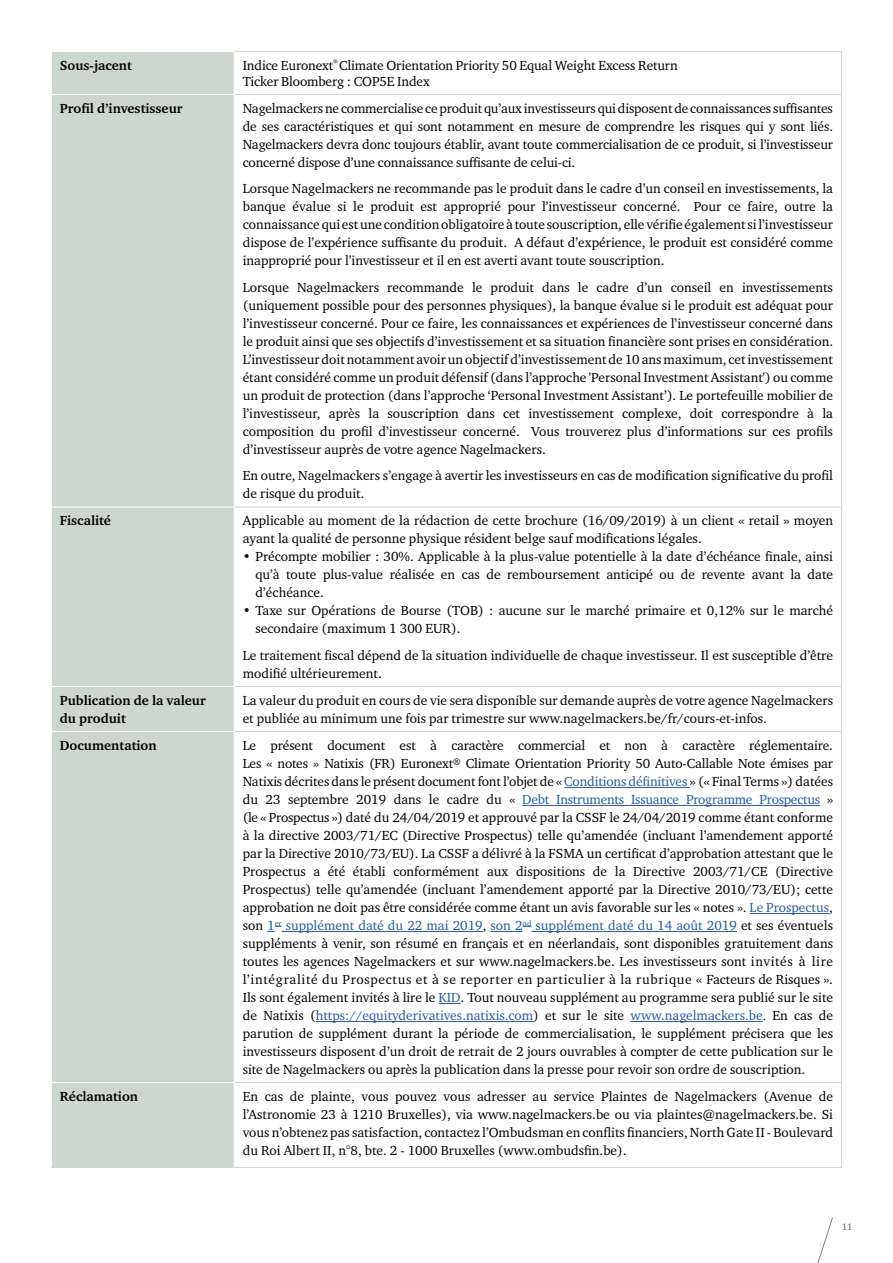
<style>
.page{position:relative;width:893px;height:1263px;background:#fff}
.page>*{position:absolute;margin:0;border:0;box-sizing:border-box;transform-origin:0 0}
.t1{font:13.5px/18px "Charter ITC Std";color:#000}
.t2{font:700 13.5px/18px "Charter ITC Std";color:#000}
.t3{font:12px "Georgia";color:#79837c}
.s1{color:#275b9b}
.s2{font-size:12px}
</style>
<div class="page">
<svg style="left:817px;top:1217px;width:16px;height:46px"></svg>
<div style="left:52px;top:52px;width:182px;height:1115px;background:#ccd8ce"></div>
<hr style="left:841px;top:52px;width:1px;height:42px;background:#ccd8ce">
<hr style="left:841px;top:95px;width:1px;height:412px;background:#ccd8ce">
<hr style="left:841px;top:507px;width:1px;height:179px;background:#ccd8ce">
<hr style="left:841px;top:687px;width:1px;height:44px;background:#ccd8ce">
<hr style="left:841px;top:732px;width:1px;height:350px;background:#ccd8ce">
<hr style="left:841px;top:1083px;width:1px;height:84px;background:#ccd8ce">
<hr style="left:235px;top:51px;width:607px;height:1px;background:#ccd8ce">
<hr style="left:235px;top:94px;width:607px;height:1px;background:#ccd8ce">
<hr style="left:235px;top:507px;width:607px;height:1px;background:#ccd8ce">
<hr style="left:235px;top:686px;width:607px;height:1px;background:#ccd8ce">
<hr style="left:235px;top:731px;width:607px;height:1px;background:#ccd8ce">
<hr style="left:235px;top:1082px;width:607px;height:1px;background:#ccd8ce">
<hr style="left:234px;top:1167px;width:608px;height:1px;background:#ccd8ce">
<hr style="left:51px;top:731px;width:184px;height:1px;background:#fff">
<hr style="left:51px;top:1082px;width:184px;height:1px;background:#fff">
<hr style="left:51px;top:94px;width:184px;height:1px;background:#fff">
<hr style="left:51px;top:507px;width:184px;height:1px;background:#fff">
<hr style="left:51px;top:686px;width:184px;height:1px;background:#fff">
<hr style="left:51px;top:1167px;width:183px;height:1px;background:#ccd8ce">
<hr style="left:564px;top:787px;width:126px;height:1px;background:#275b9b">
<hr style="left:522px;top:805px;width:298px;height:1px;background:#275b9b">
<hr style="left:750px;top:913px;width:79px;height:1px;background:#275b9b">
<svg style="left:267px;top:926px;width:15px;height:6px"></svg>
<hr style="left:282px;top:931px;width:201px;height:1px;background:#275b9b">
<hr style="left:491px;top:931px;width:32px;height:1px;background:#275b9b">
<hr style="left:531px;top:931px;width:206px;height:1px;background:#275b9b">
<svg style="left:439px;top:1003px;width:22px;height:1px"></svg>
<hr style="left:316px;top:1021px;width:217px;height:1px;background:#275b9b">
<hr style="left:631px;top:1021px;width:132px;height:1px;background:#275b9b">
<p class="t2" style="left:60px;top:56px;width:73px">Sous-jacent</p>
<p class="t1" style="left:243px;top:57px;width:437px;line-height:16.2px">Indice Euronext<sup>®</sup> Climate Orientation Priority 50 Equal Weight Excess Return<br>Ticker Bloomberg : COP5E Index</p>
<p class="t2" style="left:60px;top:99px;width:124px">Profil d’investisseur</p>
<p class="t1" style="left:243px;top:99px;width:592px;text-align:justify">Nagelmackers ne commercialise ce produit qu’aux investisseurs qui disposent de connaissances suffisantes de ses caractéristiques et qui sont notamment en mesure de comprendre les risques qui y sont liés.<br>Nagelmackers devra donc toujours établir, avant toute commercialisation de ce produit, si l’investisseur concerné dispose d’une connaissance suffisante de celui-ci.</p>
<p class="t1" style="left:243px;top:180px;width:592px;text-align:justify">Lorsque Nagelmackers ne recommande pas le produit dans le cadre d’un conseil en investissements, la banque évalue si le produit est approprié pour l’investisseur concerné. Pour ce faire, outre la connaissance qui est une condition obligatoire à toute souscription, elle vérifie également si l’investisseur dispose de l’expérience suffisante du produit. A défaut d’expérience, le produit est considéré comme inapproprié pour l’investisseur et il en est averti avant toute souscription.</p>
<p class="t1" style="left:243px;top:278px;width:592px;text-align:justify">Lorsque Nagelmackers recommande le produit dans le cadre d’un conseil en investissements (uniquement possible pour des personnes physiques), la banque évalue si le produit est adéquat pour l’investisseur concerné. Pour ce faire, les connaissances et expériences de l’investisseur concerné dans le produit ainsi que ses objectifs d’investissement et sa situation financière sont prises en considération.<br>L’investisseur doit notamment avoir un objectif d’investissement de 10 ans maximum, cet investissement étant considéré comme un produit défensif (dans l’approche 'Personal Investment Assistant') ou comme un produit de protection (dans l’approche ‘Personal Investment Assistant’). Le portefeuille mobilier de l’investisseur, après la souscription dans cet investissement complexe, doit correspondre à la composition du profil d’investisseur concerné. Vous trouverez plus d’informations sur ces profils d’investisseur auprès de votre agence Nagelmackers.</p>
<p class="t1" style="left:243px;top:467px;width:592px">En outre, Nagelmackers s’engage à avertir les investisseurs en cas de modification significative du profil de risque du produit.</p>
<p class="t2" style="left:60px;top:512px;width:53px">Fiscalité</p>
<p class="t1" style="left:243px;top:512px;width:592px">Applicable au moment de la rédaction de cette brochure (16/09/2019) à un client « retail » moyen ayant la qualité de personne physique résident belge sauf modifications légales.</p>
<p class="t1" style="left:255px;top:548px;width:579px;text-align:justify;text-indent:-13px">• Précompte mobilier : 30%. Applicable à la plus-value potentielle à la date d’échéance finale, ainsi qu’à toute plus-value réalisée en cas de remboursement anticipé ou de revente avant la date d’échéance.</p>
<p class="t1" style="left:255px;top:602px;width:579px;text-indent:-13px">• Taxe sur Opérations de Bourse (TOB) : aucune sur le marché primaire et 0,12% sur le marché secondaire (maximum 1 300 EUR).</p>
<p class="t1" style="left:243px;top:646px;width:592px">Le traitement fiscal dépend de la situation individuelle de chaque investisseur. Il est susceptible d’être modifié ultérieurement.</p>
<p class="t2" style="left:60px;top:691px;width:147px">Publication de la valeur du produit</p>
<p class="t1" style="left:243px;top:691px;width:592px">La valeur du produit en cours de vie sera disponible sur demande auprès de votre agence Nagelmackers et publiée au minimum une fois par trimestre sur www.nagelmackers.be/fr/cours-et-infos.</p>
<p class="t2" style="left:60px;top:736px;width:98px">Documentation</p>
<p class="t1" style="left:243px;top:736px;width:592px;text-align:justify">Le présent document est à caractère commercial et non à caractère réglementaire.<br>Les « notes » Natixis (FR) Euronext® Climate Orientation Priority 50 Auto-Callable Note émises par Natixis décrites dans le présent document font l’objet de « <span class="s1">Conditions définitives</span> » (« Final Terms ») datées du 23 septembre 2019 dans le cadre du « <span class="s1">Debt Instruments Issuance Programme Prospectus</span> » (le « Prospectus ») daté du 24/04/2019 et approuvé par la CSSF le 24/04/2019 comme étant conforme à la directive 2003/71/EC (Directive Prospectus) telle qu’amendée (incluant l’amendement apporté par la Directive 2010/73/EU). La CSSF a délivré à la FSMA un certificat d’approbation attestant que le Prospectus a été établi conformément aux dispositions de la Directive 2003/71/CE (Directive Prospectus) telle qu’amendée (incluant l’amendement apporté par la Directive 2010/73/EU); cette approbation ne doit pas être considérée comme étant un avis favorable sur les « notes ». <span class="s1">Le Prospectus</span>, son <span class="s1">1</span><sup>er</sup> <span class="s1">supplément daté du 22 mai 2019</span>, <span class="s1">son 2</span><sup>nd</sup> <span class="s1">supplément daté du 14 août 2019</span> et ses éventuels suppléments à venir, son résumé en français et en néerlandais, sont disponibles gratuitement dans toutes les agences Nagelmackers et sur www.nagelmackers.be. Les investisseurs sont invités à lire l’intégralité du Prospectus et à se reporter en particulier à la rubrique « Facteurs de Risques ».<br>Ils sont également invités à lire le <span class="s1">KID</span>. Tout nouveau supplément au programme sera publié sur le site de Natixis (<span class="s1">https://equityderivatives.natixis.com</span>) et sur le site <span class="s1">www.nagelmackers.be</span><span class="s2">.</span> En cas de parution de supplément durant la période de commercialisation, le supplément précisera que les investisseurs disposent d’un droit de retrait de 2 jours ouvrables à compter de cette publication sur le site de Nagelmackers ou après la publication dans la presse pour revoir son ordre de souscription.</p>
<p class="t2" style="left:60px;top:1087px;width:80px">Réclamation</p>
<p class="t1" style="left:243px;top:1087px;width:592px;text-align:justify">En cas de plainte, vous pouvez vous adresser au service Plaintes de Nagelmackers (Avenue de l’Astronomie 23 à 1210 Bruxelles), via www.nagelmackers.be ou via plaintes@nagelmackers.be. Si vous n’obtenez pas satisfaction, contactez l’Ombudsman en conflits financiers, North Gate II - Boulevard du Roi Albert II, n°8, bte. 2 - 1000 Bruxelles (www.ombudsfin.be).</p>
<p class="t3" style="left:842px;top:1218px;width:12px">11</p>
</div>
